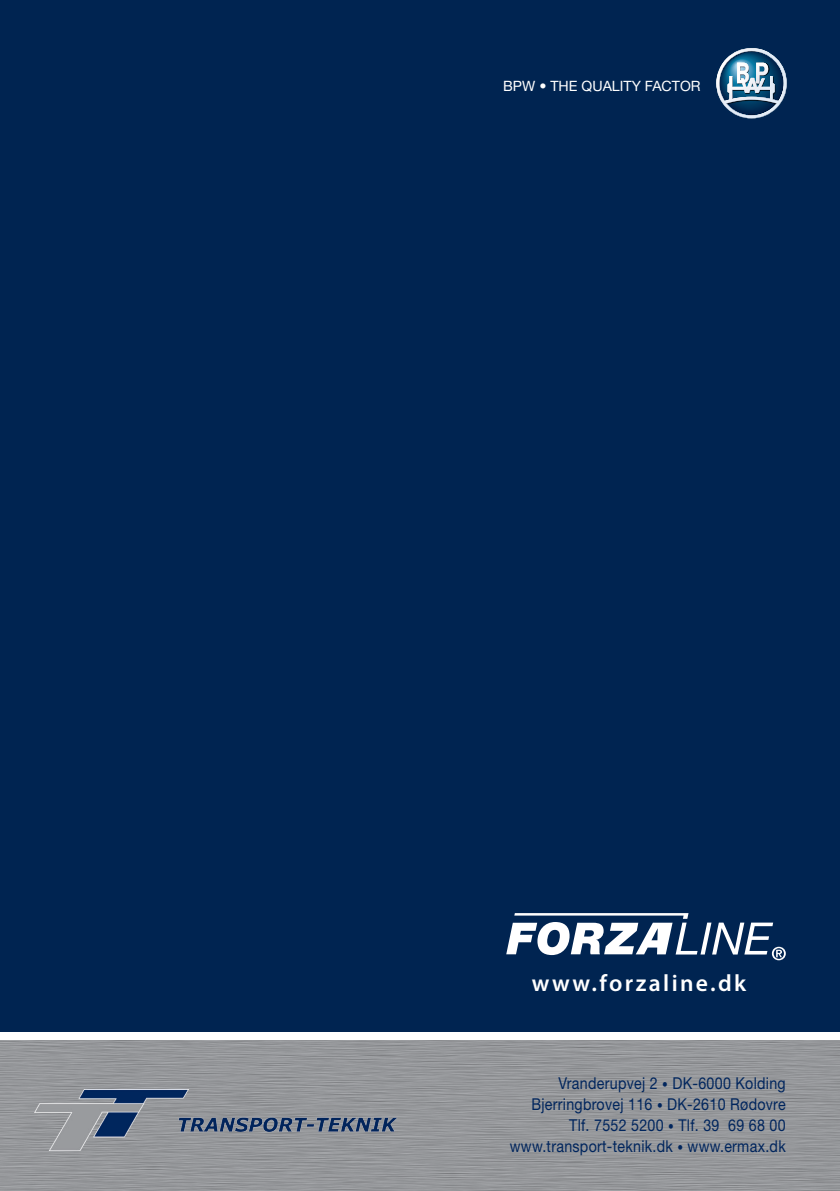
<style>
.page{position:relative;width:840px;height:1191px;background:#fff}
.page>*{position:absolute;margin:0;border:0;box-sizing:border-box;transform-origin:0 0}
.t1{font:600 23.6px "Myriad Pro";letter-spacing:.1em;color:#fff}
.t2{font:16.4px/21.2px "Helvetica Neue LT Pro";letter-spacing:.02em;color:#00255d;text-align:right;scale:.87 1}
.t3{font:14.2px "Helvetica Neue LT Pro";color:#fff}
.s1{font-size:13px}
</style>
<div class="page">
<div style="left:0;top:0;width:839px;height:1031px;background:#002451"></div>
<svg style="left:716px;top:48px;width:71px;height:71px"></svg>
<img style="left:34px;top:1090px;width:367px;height:60px">
<svg style="left:506px;top:913px;width:279px;height:47px"></svg>
<p class="t3" style="left:503px;top:78px;width:199px">BPW • THE QUALITY FACTOR</p>
<h1 class="t1" style="left:531px;top:967px;width:216px">www.forzaline.dk</h1>
<p class="t2" style="left:509px;top:1071px;width:318px">Vranderupvej 2 <span class="s1">•</span> DK-6000 Kolding Bjerringbrovej 116 <span class="s1">•</span> DK-2610 Rødovre Tlf. 7552 5200 <span class="s1">•</span> Tlf. 39 69 68 00 www.transport-teknik.dk <span class="s1">•</span> www.ermax.dk</p>
</div>
